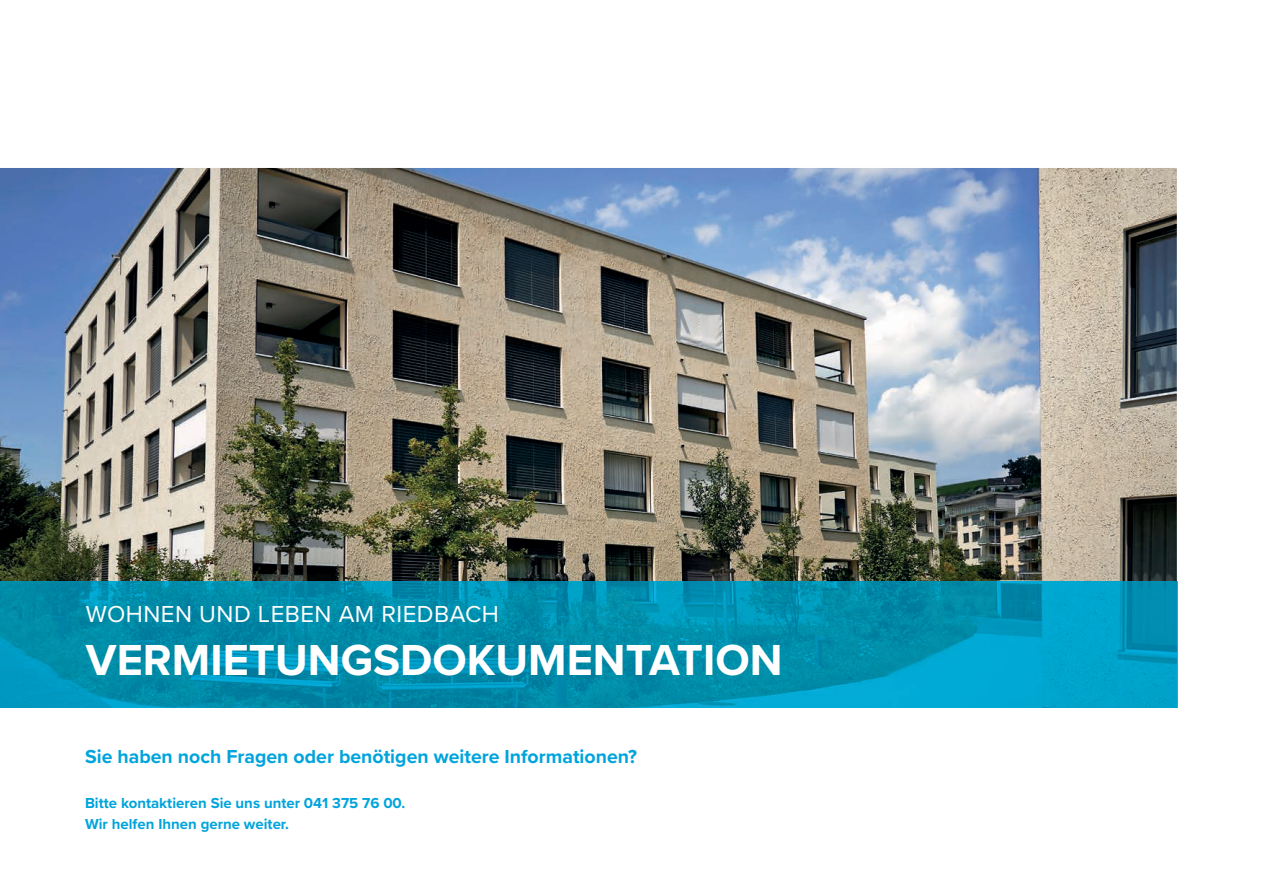
<style>
.page{position:relative;width:1263px;height:893px;background:#fff}
.page>*{position:absolute;margin:0;border:0;box-sizing:border-box;transform-origin:0 0}
.t1{font:700 45px "Proxima Nova";color:#fff}
.t2{font:24px "Proxima Nova";letter-spacing:.02em;color:#fff}
.t3{font:700 19.5px "Proxima Nova";color:#00a4dc}
.t4{font:700 15px/21px "Proxima Nova";color:#00a4dc}
</style>
<div class="page">
<img style="left:0;top:168px;width:1177px;height:540px">
<hr style="left:1177px;top:581px;width:1px;height:126px;background:#0db2e1">
<img style="left:0;top:581px;width:1177px;height:126px">
<h2 class="t2" style="left:86px;top:596px;width:415px">WOHNEN UND LEBEN AM RIEDBACH</h2>
<h1 class="t1" style="left:86px;top:627px;width:698px">VERMIETUNGSDOKUMENTATION</h1>
<h3 class="t3" style="left:85px;top:742px;width:554px">Sie haben noch Fragen oder benötigen weitere Informationen?</h3>
<p class="t4" style="left:85px;top:792px;width:322px">Bitte kontaktieren Sie uns unter 041 375 76 00.<br>Wir helfen Ihnen gerne weiter.</p>
</div>
